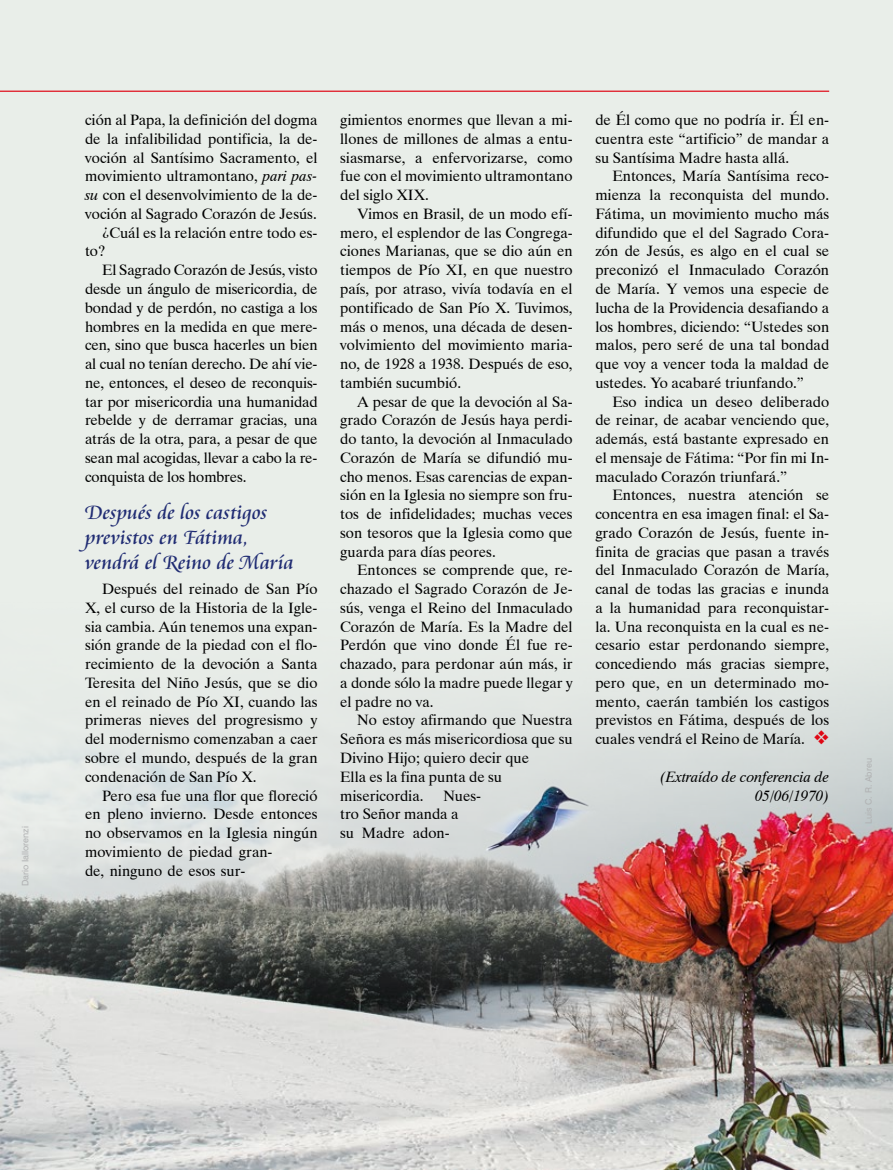
<style>
.page{position:relative;width:893px;height:1170px;background:#fff}
.page>*{position:absolute;margin:0;border:0;box-sizing:border-box;transform-origin:0 0}
.t1{font:21px/25.2px "Cataneo Especial";letter-spacing:-.005em;color:#202c73}
.t2{font:15px/18.8px "Dutch 801 BT";color:#000;text-align:justify}
.t3{font:italic 15px/18.8px "Dutch 801 BT";color:#000;text-align:right}
.t4{font:9px "Swiss 721 BT";color:#b1b2b3}
.s1{font-style:italic}
.s2{color:#df0714}
</style>
<div class="page">
<div style="left:0;top:0;width:893px;height:1169px;background:#e9eee9"></div>
<hr style="left:0;top:91px;width:829px;height:1px;background:#df0714">
<img style="left:0;top:673px;width:893px;height:496px">
<p class="t4" style="left:20px;top:886px;width:62px;rotate:-90deg">Dario Iallorenzi</p>
<p class="t2" style="left:85px;top:110px;width:234px">ción al Papa, la definición del dogma</p>
<p class="t2" style="left:85px;top:129px;width:234px">de la infalibilidad pontificia, la de-</p>
<p class="t2" style="left:85px;top:148px;width:234px">voción al Santísimo Sacramento, el</p>
<p class="t2" style="left:85px;top:167px;width:234px">movimiento ultramontano, <span class="s1">pari pas-</span></p>
<p class="t2" style="left:85px;top:185px;width:234px"><span class="s1">su</span> con el desenvolvimiento de la de-</p>
<p class="t2" style="left:85px;top:204px;width:233px">voción al Sagrado Corazón de Jesús.</p>
<p class="t2" style="left:102px;top:223px;width:217px">¿Cuál es la relación entre todo es-</p>
<p class="t2" style="left:85px;top:242px;width:22px">to?</p>
<p class="t2" style="left:102px;top:260px;width:217px">El Sagrado Corazón de Jesús, visto</p>
<p class="t2" style="left:85px;top:279px;width:234px">desde un ángulo de misericordia, de</p>
<p class="t2" style="left:85px;top:298px;width:234px">bondad y de perdón, no castiga a los</p>
<p class="t2" style="left:85px;top:317px;width:234px">hombres en la medida en que mere-</p>
<p class="t2" style="left:85px;top:335px;width:234px">cen, sino que busca hacerles un bien</p>
<p class="t2" style="left:85px;top:354px;width:234px">al cual no tenían derecho. De ahí vie-</p>
<p class="t2" style="left:85px;top:373px;width:234px">ne, entonces, el deseo de reconquis-</p>
<p class="t2" style="left:85px;top:392px;width:234px">tar por misericordia una humanidad</p>
<p class="t2" style="left:85px;top:410px;width:234px">rebelde y de derramar gracias, una</p>
<p class="t2" style="left:85px;top:429px;width:234px">atrás de la otra, para, a pesar de que</p>
<p class="t2" style="left:85px;top:448px;width:234px">sean mal acogidas, llevar a cabo la re-</p>
<p class="t2" style="left:85px;top:467px;width:163px">conquista de los hombres.</p>
<h1 class="t1" style="left:85px;top:500px;width:210px">Después de los castigos previstos en Fátima, vendrá el Reino de María</h1>
<p class="t2" style="left:85px;top:579px;width:234px;text-indent:17px">Después del reinado de San Pío X, el curso de la Historia de la Igle&shy;sia cambia. Aún tenemos una expan&shy;sión grande de la piedad con el flo&shy;recimiento de la devoción a Santa Teresita del Niño Jesús, que se dio en el reinado de Pío XI, cuando las primeras nieves del progresismo y del modernismo comenzaban a caer sobre el mundo, después de la gran condenación de San Pío X.</p>
<p class="t2" style="left:85px;top:785px;width:234px;text-align:left;text-indent:17px">Pero esa fue una flor que floreció en pleno invierno. Desde entonces no observamos en la Iglesia ningún movimiento de piedad gran-<br>de, ninguno de esos sur-</p>
<p class="t2" style="left:340px;top:110px;width:234px">gimientos enormes que llevan a mi&shy;llones de millones de almas a entu&shy;siasmarse, a enfervorizarse, como fue con el movimiento ultramontano del siglo XIX.</p>
<p class="t2" style="left:340px;top:204px;width:234px;text-indent:17px">Vimos en Brasil, de un modo efí&shy;mero, el esplendor de las Congrega&shy;ciones Marianas, que se dio aún en tiempos de Pío XI, en que nuestro país, por atraso, vivía todavía en el pontificado de San Pío X. Tuvimos, más o menos, una década de desen&shy;volvimiento del movimiento maria&shy;no, de 1928 a 1938. Después de eso, también sucumbió.</p>
<p class="t2" style="left:340px;top:392px;width:234px;text-indent:17px">A pesar de que la devoción al Sa&shy;grado Corazón de Jesús haya perdi&shy;do tanto, la devoción al Inmaculado Corazón de María se difundió mu&shy;cho menos. Esas carencias de expan&shy;sión en la Iglesia no siempre son fru&shy;tos de infidelidades; muchas veces son tesoros que la Iglesia como que guarda para días peores.</p>
<p class="t2" style="left:340px;top:560px;width:234px;text-indent:17px">Entonces se comprende que, re&shy;chazado el Sagrado Corazón de Je&shy;sús, venga el Reino del Inmaculado Corazón de María. Es la Madre del Perdón que vino donde Él fue re&shy;chazado, para perdonar aún más, ir a donde sólo la madre puede llegar y el padre no va.</p>
<p class="t2" style="left:340px;top:710px;width:234px;text-align:left;text-indent:17px">No estoy afirmando que Nuestra<br>Señora es más misericordiosa que su<br>Divino Hijo; quiero decir que<br>Ella es la fina punta de su misericordia.</p>
<p class="t2" style="left:340px;top:785px;width:143px;text-align:left;text-indent:103px">Nues&shy;tro Señor manda a<br>su Madre adon-</p>
<p class="t2" style="left:595px;top:110px;width:235px">de Él como que no podría ir. Él en&shy;cuentra este “artificio” de mandar a su Santísima Madre hasta allá.</p>
<p class="t2" style="left:595px;top:167px;width:235px;text-indent:17px">Entonces, María Santísima reco&shy;mienza la reconquista del mundo.<br>Fátima, un movimiento mucho más difundido que el del Sagrado Cora&shy;zón de Jesús, es algo en el cual se preconizó el Inmaculado Corazón de María. Y vemos una especie de lucha de la Providencia desafiando a los hombres, diciendo: “Ustedes son malos, pero seré de una tal bondad que voy a vencer toda la maldad de ustedes. Yo acabaré triunfando.”</p>
<p class="t2" style="left:595px;top:392px;width:235px;text-indent:17px">Eso indica un deseo deliberado de reinar, de acabar venciendo que, además, está bastante expresado en el mensaje de Fátima: “Por fin mi In&shy;maculado Corazón triunfará.”</p>
<p class="t2" style="left:595px;top:485px;width:235px;text-indent:17px">Entonces, nuestra atención se concentra en esa imagen final: el Sa&shy;grado Corazón de Jesús, fuente in&shy;finita de gracias que pasan a través del Inmaculado Corazón de María, canal de todas las gracias e inunda a la humanidad para reconquistar&shy;la. Una reconquista en la cual es ne&shy;cesario estar perdonando siempre, concediendo más gracias siempre, pero que, en un determinado mo&shy;mento, caerán también los castigos previstos en Fátima, después de los cuales vendrá el Reino de María. <span class="s2">❖</span></p>
<p class="t3" style="left:660px;top:766px;width:171px">(Extraído de conferencia de<br>05/06/1970)</p>
<p class="t4" style="left:863px;top:824px;width:67px;rotate:-90deg">Luis C. R. Abreu</p>
</div>
